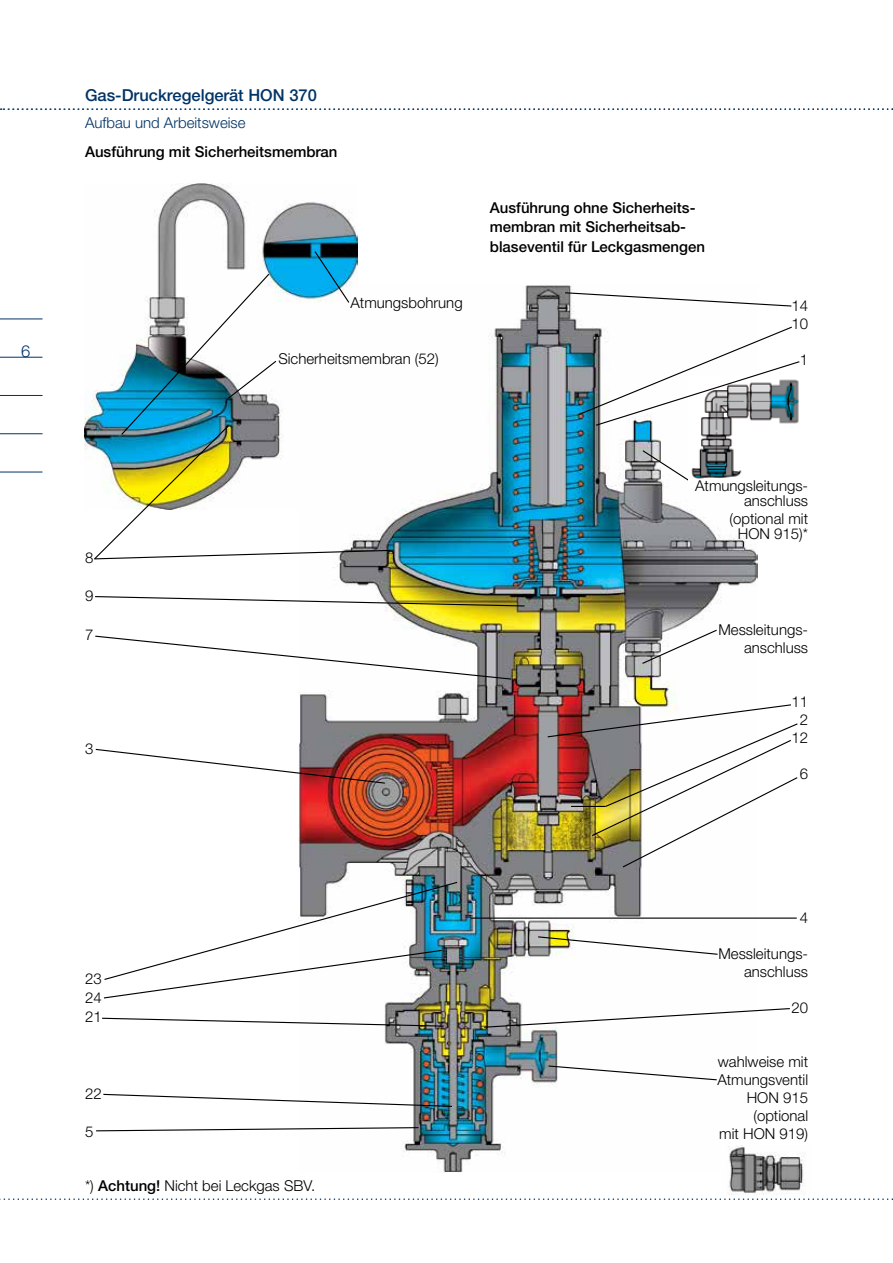
<style>
.page{position:relative;width:893px;height:1263px;background:#fff}
.page>*{position:absolute;margin:0;border:0;box-sizing:border-box;transform-origin:0 0}
.t1{font:500 16.5px "Helvetica Neue LTW1 G";color:#003365}
.t2{font:300 16.5px "Helvetica Neue LTW1 G";color:#003365}
.t3{font:300 15px/18px "Helvetica Neue LTW1 G";color:#000;text-align:right}
.t4{font:500 15px/19.2px "Helvetica Neue LTW1 G";color:#000}
.t5{font:300 15px "Helvetica Neue LTW1 G";color:#003365}
.s1{font-weight:500}
</style>
<div class="page">
<hr style="left:0;top:319px;width:43px;height:1px;background:#003365">
<hr style="left:0;top:357px;width:43px;height:1px;background:#003365">
<hr style="left:0;top:395px;width:43px;height:1px;background:#003365">
<hr style="left:0;top:433px;width:43px;height:1px;background:#003365">
<hr style="left:0;top:472px;width:43px;height:1px;background:#003365">
<svg style="left:0;top:1198px;width:893px;height:2px"></svg>
<svg style="left:0;top:108px;width:893px;height:2px"></svg>
<img style="left:298px;top:285px;width:459px;height:887px">
<img style="left:85px;top:183px;width:272px;height:271px">
<svg style="left:641px;top:449px;width:49px;height:33px"></svg>
<svg style="left:95px;top:635px;width:417px;height:45px"></svg>
<img style="left:95px;top:748px;width:291px;height:36px">
<svg style="left:102px;top:1017px;width:343px;height:10px"></svg>
<svg style="left:103px;top:1093px;width:350px;height:14px"></svg>
<svg style="left:96px;top:1126px;width:324px;height:6px"></svg>
<svg style="left:95px;top:595px;width:431px;height:12px"></svg>
<svg style="left:547px;top:1065px;width:171px;height:16px"></svg>
<svg style="left:483px;top:1007px;width:307px;height:21px"></svg>
<svg style="left:537px;top:936px;width:182px;height:19px"></svg>
<svg style="left:641px;top:629px;width:77px;height:36px"></svg>
<hr style="left:471px;top:917px;width:326px;height:2px;background:#000">
<svg style="left:103px;top:881px;width:355px;height:118px"></svg>
<img style="left:546px;top:704px;width:252px;height:164px">
<hr style="left:571px;top:806px;width:35px;height:1px;background:#000">
<svg style="left:564px;top:292px;width:228px;height:15px"></svg>
<svg style="left:93px;top:250px;width:299px;height:311px"></svg>
<img style="left:721px;top:1145px;width:84px;height:50px">
<img style="left:688px;top:427px;width:69px;height:54px">
<svg style="left:577px;top:326px;width:223px;height:101px"></svg>
<p class="t2" style="left:21px;top:341px;width:11px">6</p>
<p class="t1" style="left:85px;top:85px;width:233px">Gas-Druckregelgerät HON 370</p>
<p class="t5" style="left:85px;top:113px;width:162px">Aufbau und Arbeitsweise</p>
<p class="t4" style="left:85px;top:142px;width:254px">Ausführung mit Sicherheitsmembran</p>
<p class="t4" style="left:490px;top:198px;width:217px">Ausführung ohne Sicherheits&shy;membran mit Sicherheitsab&shy;blaseventil für Leckgasmengen</p>
<p class="t3" style="left:351px;top:293px;width:114px">Atmungsbohrung</p>
<p class="t3" style="left:791px;top:296px;width:18px;text-align:left">14<br>10</p>
<p class="t3" style="left:800px;top:350px;width:10px">1</p>
<p class="t3" style="left:278px;top:350px;width:162px">Sicherheitsmembran (52)</p>
<p class="t3" style="left:85px;top:549px;width:10px">8</p>
<p class="t3" style="left:85px;top:587px;width:10px">9</p>
<p class="t3" style="left:85px;top:625px;width:10px">7</p>
<p class="t3" style="left:85px;top:740px;width:10px">3</p>
<p class="t3" style="left:85px;top:969px;width:18px;line-height:19.2px;text-align:justify">23<br>24<br>21</p>
<p class="t3" style="left:85px;top:1084px;width:18px">22</p>
<p class="t3" style="left:85px;top:1123px;width:10px">5</p>
<p class="t3" style="left:85px;top:1176px;width:232px">*) <span class="s1">Achtung!</span> Nicht bei Leckgas SBV.</p>
<p class="t3" style="left:695px;top:478px;width:114px;line-height:15px">Atmungsleitungs&shy;anschluss</p>
<p class="t3" style="left:729px;top:511px;width:80px;line-height:15px;text-align:center">(optional mit<br>HON 915)*</p>
<p class="t3" style="left:718px;top:620px;width:91px">Messleitungs&shy;anschluss</p>
<p class="t3" style="left:791px;top:692px;width:18px;text-align:center">11<br>2<br>12</p>
<p class="t3" style="left:800px;top:764px;width:10px">6</p>
<p class="t3" style="left:800px;top:908px;width:10px">4</p>
<p class="t3" style="left:718px;top:944px;width:91px">Messleitungs&shy;anschluss</p>
<p class="t3" style="left:791px;top:998px;width:18px">20</p>
<p class="t3" style="left:717px;top:1052px;width:92px">wahlweise mit<br>Atmungsventil<br>HON 915 (optional<br>mit HON 919)</p>
</div>
